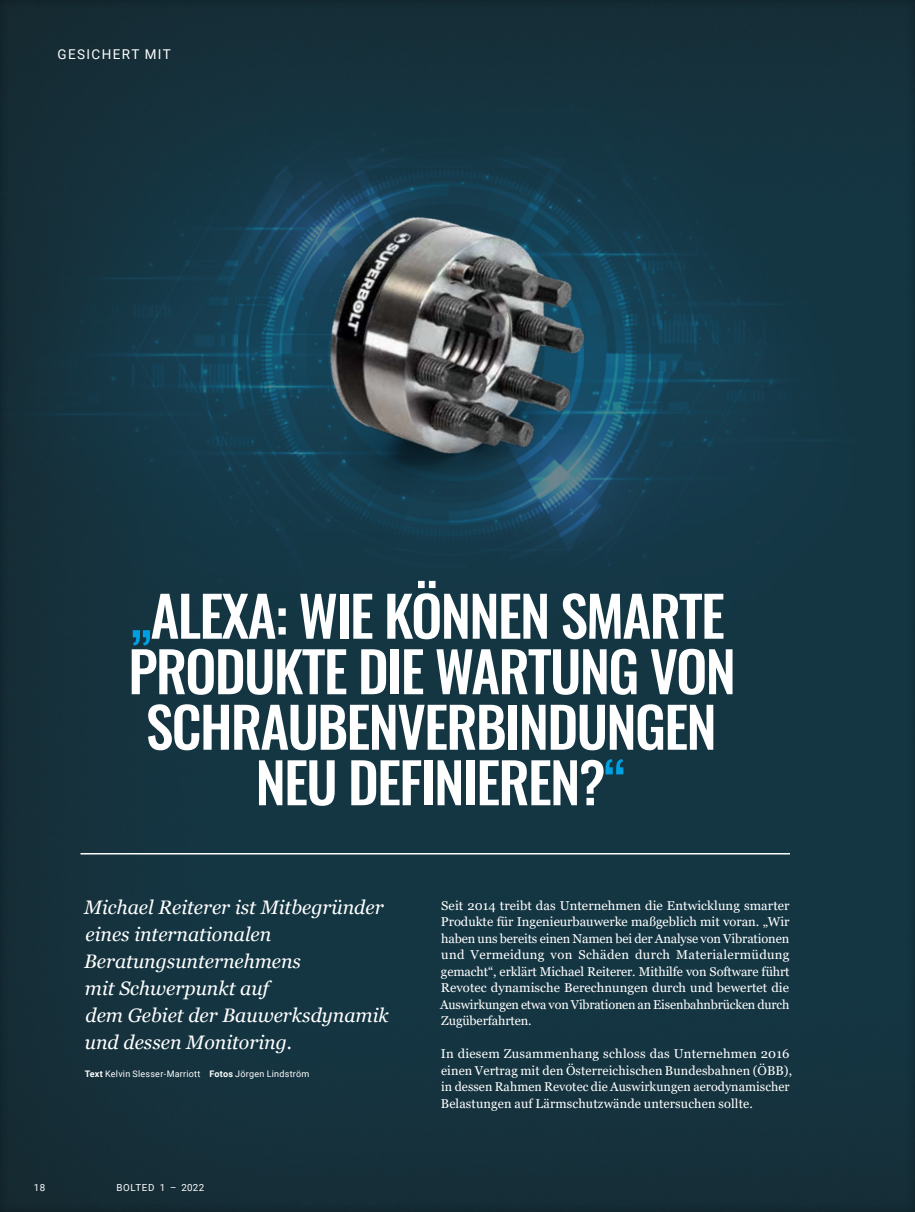
<style>
.page{position:relative;width:915px;height:1212px;background:#fff}
.page>*{position:absolute;margin:0;border:0;box-sizing:border-box;transform-origin:0 0}
.t1{font:500 55.5px/55.5px "Oswald";letter-spacing:-.03em;color:#fff;text-align:center}
.t2{font:italic 19.5px/27px "Georgia";color:#fff}
.t3{font:13.5px "Roboto";letter-spacing:.1em;color:#fff}
.t4{font:12.75px/16.5px "Georgia";letter-spacing:.01em;color:#fff;text-align:justify}
.t5{font:9.75px "Roboto";letter-spacing:.055em;color:#fff}
.t6{font:9px "Roboto";letter-spacing:.025em;color:#fff}
.s1{color:#009fe0}
.s2{font-weight:700}
</style>
<div class="page">
<div style="left:0;top:0;width:914px;height:1212px;background:#233036;opacity:.5"></div>
<img style="left:274px;top:193px;width:347px;height:334px">
<hr style="left:80px;top:853px;width:709px;height:1px;background:#fff">
<p class="t3" style="left:57px;top:44px;width:115px">GESICHERT MIT</p>
<h1 class="t1" style="left:128px;top:592px;width:609px"><span class="s1">„</span>ALEXA: WIE KÖNNEN SMARTE<br>PRODUKTE DIE WARTUNG VON<br>SCHRAUBENVERBINDUNGEN<br>NEU DEFINIEREN?<span class="s1">“</span></h1>
<h2 class="t2" style="left:84px;top:894px;width:306px">Michael Reiterer ist Mitbegründer eines internationalen<br>Beratungsunternehmens<br>mit Schwerpunkt auf<br>dem Gebiet der Bauwerksdynamik und dessen Monitoring.</h2>
<p class="t6" style="left:85px;top:1068px;width:226px"><span class="s2">Text</span> Kelvin Slesser-Marriott <span class="s2">Fotos</span> Jörgen Lindström</p>
<p class="t5" style="left:34px;top:1180px;width:13px">18</p>
<p class="t5" style="left:116px;top:1180px;width:89px">BOLTED 1 – 2022</p>
<p class="t4" style="left:440px;top:897px;width:351px">Seit 2014 treibt das Unternehmen die Entwicklung smarter Produkte für Ingenieurbauwerke maßgeblich mit voran. „Wir haben uns bereits einen Namen bei der Analyse von Vibrationen und Vermeidung von Schäden durch Materialermüdung gemacht“, erklärt Michael Reiterer. Mithilfe von Software führt Revotec dynamische Berechnungen durch und bewertet die Auswirkungen etwa von Vibrationen an Eisenbahnbrücken durch Zugüberfahrten.</p>
<p class="t4" style="left:440px;top:1046px;width:353px;text-align:left">In diesem Zusammenhang schloss das Unternehmen 2016 einen Vertrag mit den Österreichischen Bundesbahnen (ÖBB), in dessen Rahmen Revotec die Auswirkungen aerodynamischer Belastungen auf Lärmschutzwände untersuchen sollte.</p>
</div>
